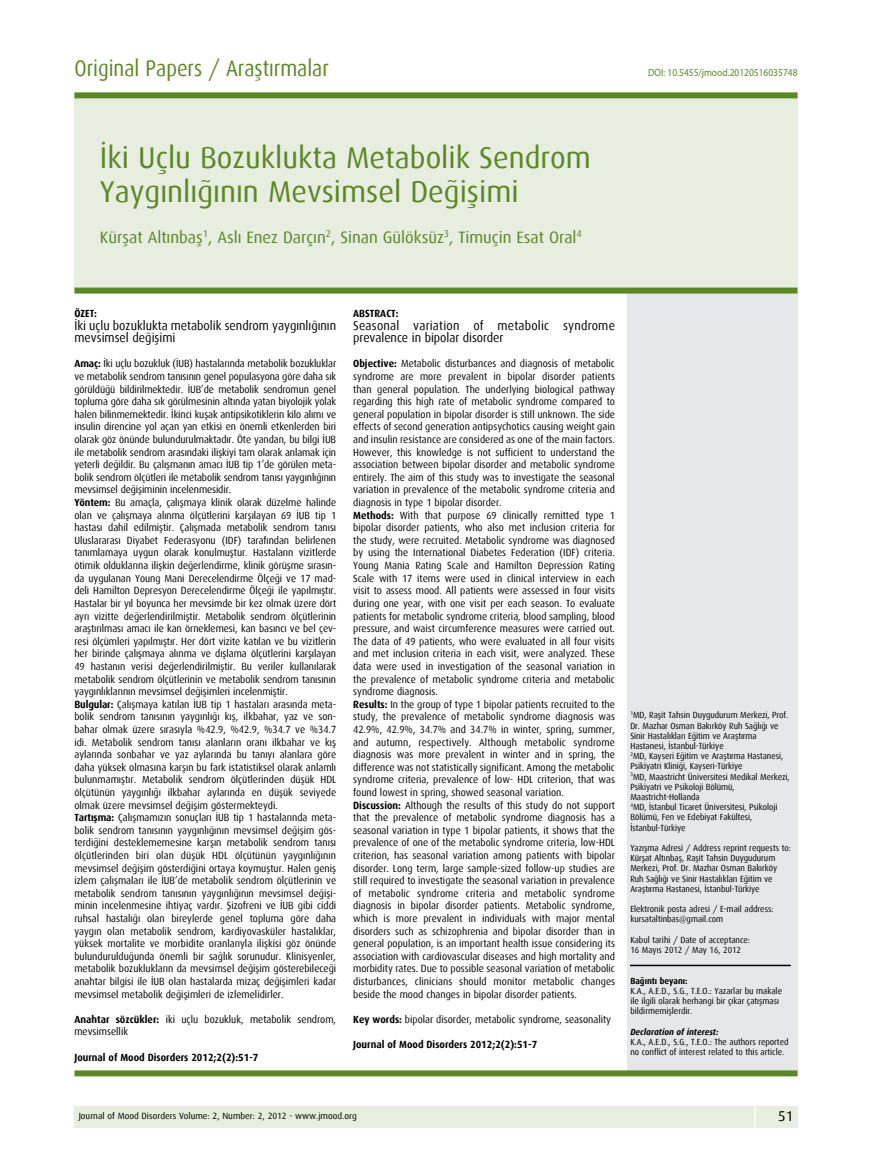
<style>
.page{position:relative;width:872px;height:1170px;background:#fff}
.page>*{position:absolute;margin:0;border:0;box-sizing:border-box;transform-origin:0 0}
.t1{font:30px/34.5px "Dax";color:#5c8727}
.t2{font:22.5px "Dax";color:#5c8727;scale:.9 1}
.t3{font:16.5px "Dax";color:#5c8727}
.t4{font:14.25px "Dax";color:#000}
.t5{font:12.75px/12.6px "Dax";color:#000;scale:.95 1}
.t6{font:12.75px/12.6px "Dax";letter-spacing:.02em;color:#000;scale:.95 1}
.t7{font:10.5px "Myriad Pro";color:#5c8727;scale:.9 1}
.t8{font:10.35px/12.6px "Dax";color:#000;scale:.95 1}
.t9{font:700 10.35px "Dax";color:#000;scale:.95 1}
.t10{font:9px "Dax";color:#000}
.t11{font:8.85px/10.2px "Dax";letter-spacing:-.005em;color:#000;scale:.95 1}
.t12{font:italic 700 8.85px "Dax";color:#000;scale:.95 1}
.t13{font:700 8.85px "Dax";color:#000;scale:.95 1}
.s1{font-weight:700}
</style>
<div class="page">
<div style="left:74px;top:1106px;width:723px;height:21px;background:#e7eddf"></div>
<svg style="left:754px;top:1106px;width:1px;height:21px"></svg>
<div style="left:74px;top:95px;width:723px;height:195px;background:#e7eddf"></div>
<div style="left:627px;top:292px;width:170px;height:782px;background:#e6e7e8"></div>
<div style="left:74px;top:287px;width:723px;height:6px;background:#5c8727"></div>
<div style="left:74px;top:1070px;width:723px;height:6px;background:#5c8727"></div>
<div style="left:74px;top:92px;width:723px;height:6px;background:#5c8727"></div>
<hr style="left:630px;top:964px;width:161px;height:2px;background:#000">
<h2 class="t2" style="left:74px;top:56px;width:284px">Original Papers / Araştırmalar</h2>
<p class="t7" style="left:648px;top:66px;width:167px">DOI: 10.5455/jmood.20120516035748</p>
<h1 class="t1" style="left:100px;top:140px;width:492px">İki Uçlu Bozuklukta Metabolik Sendrom<br>Yaygınlığının Mevsimsel Değişimi</h1>
<h3 class="t3" style="left:100px;top:228px;width:483px">Kürşat Altınbaş<sup>1</sup>, Aslı Enez Darçın<sup>2</sup>, Sinan Gülöksüz<sup>3</sup>, Timuçin Esat Oral<sup>4</sup></h3>
<p class="t9" style="left:74px;top:307px;width:25px">ÖZET:</p>
<p class="t5" style="left:74px;top:319px;width:277px">İki uçlu bozuklukta metabolik sendrom yaygınlığının mevsimsel değişimi</p>
<p class="t8" style="left:74px;top:357px;width:277px"><span class="s1">Amaç:</span> İki uçlu bozukluk (İUB) hastalarında metabolik bozukluklar ve metabolik sendrom tanısının genel populasyona göre daha sık görüldüğü bildirilmektedir. İUB’de metabolik sendromun genel topluma göre daha sık görülmesinin altında yatan biyolojik yolak halen bilinmemektedir. İkinci kuşak antipsikotiklerin kilo alımı ve insulin direncine yol açan yan etkisi en önemli etkenlerden biri olarak göz önünde bulundurulmaktadır. Öte yandan, bu bilgi İUB ile metabolik sendrom arasındaki ilişkiyi tam olarak anlamak için yeterli değildir. Bu çalışmanın amacı İUB tip 1’de görülen meta&shy;bolik sendrom ölçütleri ile metabolik sendrom tanısı yaygınlığının mevsimsel değişiminin incelenmesidir.<br><span class="s1">Yöntem:</span> Bu amaçla, çalışmaya klinik olarak düzelme halinde olan ve çalışmaya alınma ölçütlerini karşılayan 69 İUB tip 1 hastası dahil edilmiştir. Çalışmada metabolik sendrom tanısı Uluslararası Diyabet Federasyonu (IDF) tarafından belirlenen tanımlamaya uygun olarak konulmuştur. Hastaların vizitlerde ötimik olduklarına ilişkin değerlendirme, klinik görüşme sırasın&shy;da uygulanan Young Mani Derecelendirme Ölçeği ve 17 mad&shy;deli Hamilton Depresyon Derecelendirme Ölçeği ile yapılmıştır.<br>Hastalar bir yıl boyunca her mevsimde bir kez olmak üzere dört ayrı vizitte değerlendirilmiştir. Metabolik sendrom ölçütlerinin araştırılması amacı ile kan örneklemesi, kan basıncı ve bel çev&shy;resi ölçümleri yapılmıştır. Her dört vizite katılan ve bu vizitlerin her birinde çalışmaya alınma ve dışlama ölçütlerini karşılayan 49 hastanın verisi değerlendirilmiştir. Bu veriler kullanılarak metabolik sendrom ölçütlerinin ve metabolik sendrom tanısının yaygınlıklarının mevsimsel değişimleri incelenmiştir.<br><span class="s1">Bulgular:</span> Çalışmaya katılan İUB tip 1 hastaları arasında meta&shy;bolik sendrom tanısının yaygınlığı kış, ilkbahar, yaz ve son&shy;bahar olmak üzere sırasıyla %42.9, %42.9, %34.7 ve %34.7 idi. Metabolik sendrom tanısı alanların oranı ilkbahar ve kış aylarında sonbahar ve yaz aylarında bu tanıyı alanlara göre daha yüksek olmasına karşın bu fark istatistiksel olarak anlamlı bulunmamıştır. Metabolik sendrom ölçütlerinden düşük HDL ölçütünün yaygınlığı ilkbahar aylarında en düşük seviyede olmak üzere mevsimsel değişim göstermekteydi.<br><span class="s1">Tartışma:</span> Çalışmamızın sonuçları İUB tip 1 hastalarında meta&shy;bolik sendrom tanısının yaygınlığının mevsimsel değişim gös&shy;terdiğini desteklememesine karşın metabolik sendrom tanısı ölçütlerinden biri olan düşük HDL ölçütünün yaygınlığının mevsimsel değişim gösterdiğini ortaya koymuştur. Halen geniş izlem çalışmaları ile İUB’de metabolik sendrom ölçütlerinin ve metabolik sendrom tanısının yaygınlığının mevsimsel değişi&shy;minin incelenmesine ihtiyaç vardır. Şizofreni ve İUB gibi ciddi ruhsal hastalığı olan bireylerde genel topluma göre daha yaygın olan metabolik sendrom, kardiyovasküler hastalıklar, yüksek mortalite ve morbidite oranlarıyla ilişkisi göz önünde bulundurulduğunda önemli bir sağlık sorunudur. Klinisyenler, metabolik bozuklukların da mevsimsel değişim gösterebileceği anahtar bilgisi ile İUB olan hastalarda mizaç değişimleri kadar mevsimsel metabolik değişimleri de izlemelidirler.</p>
<p class="t8" style="left:74px;top:1012px;width:277px"><span class="s1">Anahtar sözcükler:</span> iki uçlu bozukluk, metabolik sendrom, mevsimsellik</p>
<p class="t9" style="left:74px;top:1051px;width:195px">Journal of Mood Disorders 2012;2(2):51-7</p>
<p class="t9" style="left:353px;top:307px;width:49px">ABSTRACT:</p>
<p class="t6" style="left:353px;top:319px;width:277px">Seasonal variation of metabolic syndrome prevalence in bipolar disorder</p>
<p class="t8" style="left:353px;top:357px;width:277px"><span class="s1">Objective:</span> Metabolic disturbances and diagnosis of metabolic syndrome are more prevalent in bipolar disorder patients than general population. The underlying biological pathway regarding this high rate of metabolic syndrome compared to general population in bipolar disorder is still unknown. The side effects of second generation antipsychotics causing weight gain and insulin resistance are considered as one of the main factors.<br>However, this knowledge is not sufficient to understand the association between bipolar disorder and metabolic syndrome entirely. The aim of this study was to investigate the seasonal variation in prevalence of the metabolic syndrome criteria and diagnosis in type 1 bipolar disorder.<br><span class="s1">Methods:</span> With that purpose 69 clinically remitted type 1 bipolar disorder patients, who also met inclusion criteria for the study, were recruited. Metabolic syndrome was diagnosed by using the International Diabetes Federation (IDF) criteria.<br>Young Mania Rating Scale and Hamilton Depression Rating Scale with 17 items were used in clinical interview in each visit to assess mood. All patients were assessed in four visits during one year, with one visit per each season. To evaluate patients for metabolic syndrome criteria, blood sampling, blood pressure, and waist circumference measures were carried out.<br>The data of 49 patients, who were evaluated in all four visits and met inclusion criteria in each visit, were analyzed. These data were used in investigation of the seasonal variation in the prevalence of metabolic syndrome criteria and metabolic syndrome diagnosis.<br><span class="s1">Results:</span> In the group of type 1 bipolar patients recruited to the study, the prevalence of metabolic syndrome diagnosis was 42.9%, 42.9%, 34.7% and 34.7% in winter, spring, summer, and autumn, respectively. Although metabolic syndrome diagnosis was more prevalent in winter and in spring, the difference was not statistically significant. Among the metabolic syndrome criteria, prevalence of low- HDL criterion, that was found lowest in spring, showed seasonal variation.<br><span class="s1">Discussion:</span> Although the results of this study do not support that the prevalence of metabolic syndrome diagnosis has a seasonal variation in type 1 bipolar patients, it shows that the prevalence of one of the metabolic syndrome criteria, low-HDL criterion, has seasonal variation among patients with bipolar disorder. Long term, large sample-sized follow-up studies are still required to investigate the seasonal variation in prevalence of metabolic syndrome criteria and metabolic syndrome diagnosis in bipolar disorder patients. Metabolic syndrome, which is more prevalent in individuals with major mental disorders such as schizophrenia and bipolar disorder than in general population, is an important health issue considering its association with cardiovascular diseases and high mortality and morbidity rates. Due to possible seasonal variation of metabolic disturbances, clinicians should monitor metabolic changes beside the mood changes in bipolar disorder patients.</p>
<p class="t8" style="left:353px;top:1012px;width:273px"><span class="s1">Key words:</span> bipolar disorder, metabolic syndrome, seasonality</p>
<p class="t9" style="left:353px;top:1038px;width:195px">Journal of Mood Disorders 2012;2(2):51-7</p>
<p class="t11" style="left:630px;top:710px;width:169px"><sup>1</sup>MD, Raşit Tahsin Duygudurum Merkezi, Prof.<br>Dr. Mazhar Osman Bakırköy Ruh Sağlığı ve Sinir Hastalıkları Eğitim ve Araştırma Hastanesi, İstanbul-Türkiye<br><sup>2</sup>MD, Kayseri Eğitim ve Araştırma Hastanesi, Psikiyatri Kliniği, Kayseri-Türkiye<br><sup>3</sup>MD, Maastricht Üniversitesi Medikal Merkezi, Psikiyatri ve Psikoloji Bölümü, Maastricht-Hollanda<br><sup>4</sup>MD, İstanbul Ticaret Üniversitesi, Psikoloji Bölümü, Fen ve Edebiyat Fakültesi, İstanbul-Türkiye</p>
<p class="t11" style="left:630px;top:842px;width:170px">Yazışma Adresi / Address reprint requests to:<br>Kürşat Altınbaş, Raşit Tahsin Duygudurum Merkezi, Prof. Dr. Mazhar Osman Bakırköy Ruh Sağlığı ve Sinir Hastalıkları Eğitim ve Araştırma Hastanesi, İstanbul-Türkiye</p>
<p class="t11" style="left:630px;top:904px;width:152px">Elektronik posta adresi / E-mail address: kursataltinbas@gmail.com</p>
<p class="t11" style="left:630px;top:934px;width:127px">Kabul tarihi / Date of acceptance:<br>16 Mayıs 2012 / May 16, 2012</p>
<p class="t13" style="left:630px;top:975px;width:62px">Bağıntı beyanı:</p>
<p class="t11" style="left:630px;top:985px;width:161px">K.A., A.E.D., S.G., T.E.O.: Yazarlar bu makale ile ilgili olarak herhangi bir çıkar çatışması bildirmemişlerdir.</p>
<p class="t12" style="left:630px;top:1026px;width:94px">Declaration of interest:</p>
<p class="t11" style="left:630px;top:1036px;width:168px">K.A., A.E.D., S.G., T.E.O.: The authors reported no conflict of interest related to this article.</p>
<p class="t10" style="left:79px;top:1111px;width:279px">Journal of Mood Disorders Volume: 2, Number: 2, 2012 - www.jmood.org</p>
<h3 class="t4" style="left:778px;top:1108px;width:17px">51</h3>
</div>
